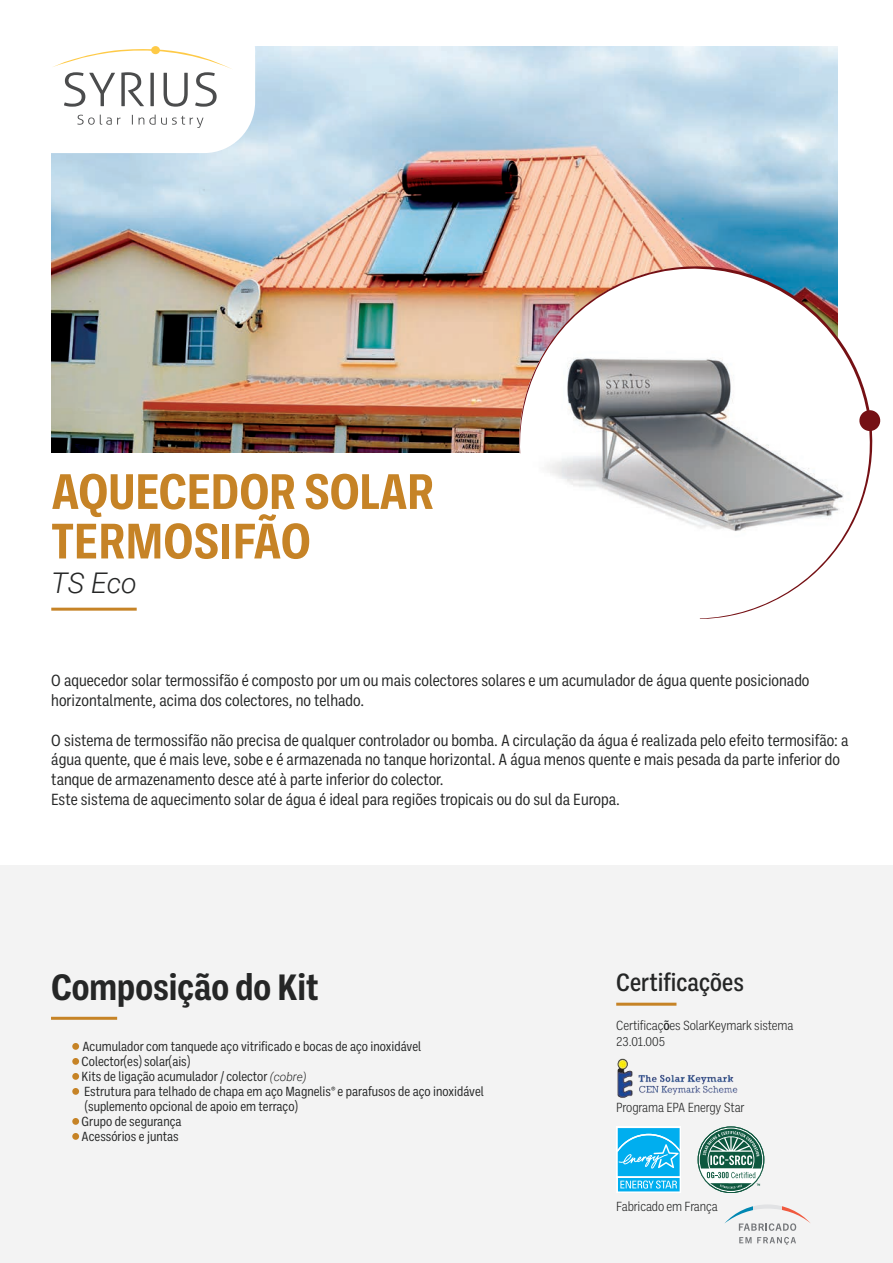
<style>
.page{position:relative;width:893px;height:1263px;background:#fff}
.page>*{position:absolute;margin:0;border:0;box-sizing:border-box;transform-origin:0 0}
.t1{font:700 51px/49.5px "Ballinger Condensed";letter-spacing:-.01em;color:#c68326}
.t2{font:700 37.5px "Ballinger Condensed";color:#252626}
.t3{font:italic 300 28.5px "Roboto";color:#252626}
.t4{font:500 25.5px "Ballinger Condensed";color:#252626}
.t5{font:16.5px/19.8px "Ballinger Condensed";color:#252626}
.t6{font:13.5px/15px "Ballinger Condensed";color:#252626}
.t7{font:300 13.5px "Ballinger Condensed";letter-spacing:-.01em;color:#252626}
.t8{font:300 13.05px "Ballinger Condensed";letter-spacing:-.01em;color:#252626}
.s1{font-family:"Roboto";font-weight:300;font-style:italic;font-size:12px}
.s2{font-weight:500}
</style>
<div class="page">
<svg style="left:631px;top:46px;width:207px;height:1px"></svg>
<div style="left:0;top:865px;width:893px;height:398px;background:#f3f3f3"></div>
<img style="left:51px;top:47px;width:787px;height:405px">
<hr style="left:51px;top:608px;width:86px;height:3px;background:#c68326">
<svg style="left:517px;top:229px;width:356px;height:390px"></svg>
<svg style="left:858px;top:409px;width:23px;height:23px"></svg>
<svg style="left:51px;top:46px;width:204px;height:107px"></svg>
<hr style="left:51px;top:1017px;width:66px;height:3px;background:#c68326">
<div style="left:72px;top:1043px;width:7px;height:7px;background:#c68326;border-radius:50%"></div>
<div style="left:72px;top:1058px;width:7px;height:7px;background:#c68326;border-radius:50%"></div>
<div style="left:72px;top:1073px;width:7px;height:7px;background:#c68326;border-radius:50%"></div>
<div style="left:72px;top:1088px;width:7px;height:7px;background:#c68326;border-radius:50%"></div>
<div style="left:72px;top:1118px;width:7px;height:7px;background:#c68326;border-radius:50%"></div>
<div style="left:72px;top:1133px;width:7px;height:7px;background:#c68326;border-radius:50%"></div>
<hr style="left:616px;top:1003px;width:60px;height:3px;background:#c68326">
<img style="left:617px;top:1058px;width:121px;height:40px">
<svg style="left:725px;top:1206px;width:28px;height:17px"></svg>
<svg style="left:753px;top:1205px;width:29px;height:5px"></svg>
<svg style="left:782px;top:1206px;width:28px;height:17px"></svg>
<svg style="left:739px;top:1223px;width:57px;height:8px"></svg>
<svg style="left:739px;top:1237px;width:57px;height:8px"></svg>
<div style="left:616px;top:1126px;width:65px;height:51px;background:#fff"></div>
<svg style="left:616px;top:1128px;width:65px;height:65px;background:#3bc0f2"></svg>
<svg style="left:700px;top:1128px;width:62px;height:63px"></svg>
<svg style="left:699px;top:1131px;width:64px;height:58px"></svg>
<h1 class="t1" style="left:51px;top:468px;width:384px">AQUECEDOR SOLAR<br>TERMOSIFÃO</h1>
<h3 class="t3" style="left:51px;top:570px;width:87px">TS Eco</h3>
<p class="t5" style="left:51px;top:671px;width:760px">O aquecedor solar termossifão é composto por um ou mais colectores solares e um acumulador de água quente posicionado horizontalmente, acima dos colectores, no telhado.</p>
<p class="t5" style="left:51px;top:731px;width:799px">O sistema de termossifão não precisa de qualquer controlador ou bomba. A circulação da água é realizada pelo efeito termosifão: a água quente, que é mais leve, sobe e é armazenada no tanque horizontal. A água menos quente e mais pesada da parte inferior do tanque de armazenamento desce até à parte inferior do colector.<br>Este sistema de aquecimento solar de água é ideal para regiões tropicais ou do sul da Europa.</p>
<h2 class="t2" style="left:51px;top:968px;width:269px">Composição do Kit</h2>
<p class="t6" style="left:82px;top:1040px;width:404px">Acumulador com tanquede aço vitrificado e bocas de aço inoxidável<br>Colector(es) solar(ais)<br>Kits de ligação acumulador / colector <span class="s1">(cobre)<br></span>Estrutura para telhado de chapa em aço Magnelis® e parafusos de aço inoxidável (suplemento opcional de apoio em terraço)<br>Grupo de segurança<br>Acessórios e juntas</p>
<h3 class="t4" style="left:616px;top:972px;width:129px">Certificações</h3>
<p class="t7" style="left:616px;top:1020px;width:179px">Certificaç<span class="s2">õ</span>es SolarKeymark sistema</p>
<p class="t8" style="left:616px;top:1036px;width:50px">23.01.005</p>
<p class="t7" style="left:616px;top:1102px;width:130px">Programa EPA Energy Star</p>
<p class="t7" style="left:616px;top:1201px;width:103px">Fabricado em França</p>
</div>
